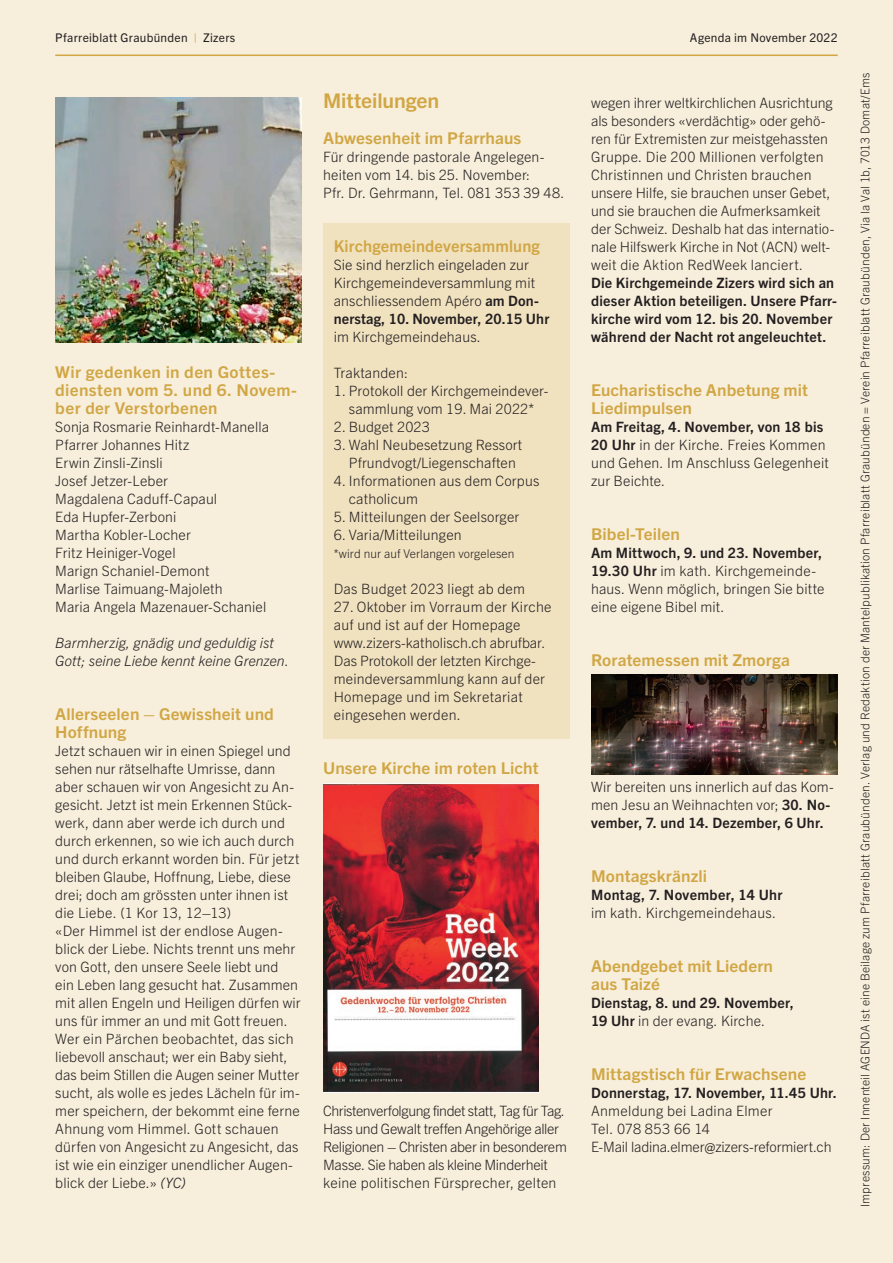
<style>
.page{position:relative;width:893px;height:1263px;background:#f7eedb}
.page>*{position:absolute;margin:0;border:0;box-sizing:border-box;transform-origin:0 0}
.t1{font:700 20.25px "Trade Gothic Next LT Pro";letter-spacing:-.005em;color:#d1a644;scale:1.05 1}
.t2{font:700 16.35px/18px "Trade Gothic Next LT Pro";letter-spacing:.01em;color:#d1a644;scale:1.05 1}
.t3{font:700 16.35px "Trade Gothic Next LT Pro";letter-spacing:.01em;color:#d1a644}
.t4{font:300 14.25px/18px "Trade Gothic Next LT Pro";letter-spacing:.01em;color:#231f20}
.t5{font:700 14.25px/18px "Trade Gothic Next LT Pro";letter-spacing:.02em;color:#231f20}
.t6{font:300 14.25px/18px "Trade Gothic Next LT Pro";letter-spacing:-.02em;color:#231f20}
.t7{font:italic 300 14.25px/18px "Trade Gothic Next LT Pro";letter-spacing:.005em;color:#231f20}
.t8{font:300 12px "Trade Gothic Next LT Pro";letter-spacing:.015em;color:#231f20}
.t9{font:12px "Trade Gothic Next LT Pro";letter-spacing:.025em;color:#231f20}
.s1{color:#d1a644}
.s2{font-style:normal}
.s3{font-style:italic}
.s4{font-weight:700}
.s5{font-weight:300}
</style>
<div class="page">
<hr style="left:55px;top:55px;width:783px;height:1px;background:#d1a644">
<div style="left:323px;top:223px;width:247px;height:48px;background:#f0e1bf"></div>
<div style="left:323px;top:243px;width:247px;height:117px;background:#f0e1bf"></div>
<div style="left:323px;top:351px;width:247px;height:81px;background:#f0e1bf"></div>
<div style="left:323px;top:423px;width:247px;height:63px;background:#f0e1bf"></div>
<div style="left:323px;top:459px;width:247px;height:63px;background:#f0e1bf"></div>
<div style="left:323px;top:513px;width:247px;height:45px;background:#f0e1bf"></div>
<div style="left:323px;top:549px;width:247px;height:45px;background:#f0e1bf"></div>
<div style="left:323px;top:567px;width:247px;height:171px;background:#f0e1bf"></div>
<img style="left:323px;top:783px;width:216px;height:310px">
<img style="left:591px;top:675px;width:247px;height:99px">
<img style="left:55px;top:98px;width:247px;height:244px">
<p class="t9" style="left:55px;top:30px;width:182px">Pfarreiblatt Graubünden <span class="s1">|</span> Zizers</p>
<p class="t9" style="left:690px;top:30px;width:149px">Agenda im November 2022</p>
<p class="t2" style="left:55px;top:362px;width:232px">Wir gedenken in den Gottes&shy;diensten vom 5. und 6. Novem&shy;ber der Verstorbenen</p>
<p class="t4" style="left:55px;top:417px;width:215px">Sonja Rosmarie Reinhardt-Manella<br>Pfarrer Johannes Hitz<br>Erwin Zinsli-Zinsli<br>Josef Jetzer-Leber<br>Magdalena Caduff-Capaul<br>Eda Hupfer-Zerboni<br>Martha Kobler-Locher<br>Fritz Heiniger-Vogel<br>Marign Schaniel-Demont<br>Marlise Taimuang-Majoleth<br>Maria Angela Mazenauer-Schaniel</p>
<p class="t7" style="left:55px;top:633px;width:235px">Barmherzig, gnädig und geduldig ist<br>Gott; seine Liebe kennt keine Grenzen<span class="s2">.</span></p>
<p class="t2" style="left:55px;top:704px;width:210px">Allerseelen – Gewissheit und<br>Hoffnung</p>
<p class="t4" style="left:55px;top:741px;width:247px">Jetzt schauen wir in einen Spiegel und sehen nur rätselhafte Umrisse, dann aber schauen wir von Angesicht zu An&shy;gesicht. Jetzt ist mein Erkennen Stück&shy;werk, dann aber werde ich durch und durch erkennen, so wie ich auch durch und durch erkannt worden bin. Für jetzt bleiben Glaube, Hoffnung, Liebe, diese drei; doch am grössten unter ihnen ist die Liebe. (1 Kor 13, 12–13)<br>«Der Himmel ist der endlose Augen&shy;blick der Liebe. Nichts trennt uns mehr von Gott, den unsere Seele liebt und ein Leben lang gesucht hat. Zusammen mit allen Engeln und Heiligen dürfen wir uns für immer an und mit Gott freuen.<br>Wer ein Pärchen beobachtet, das sich liebevoll anschaut; wer ein Baby sieht, das beim Stillen die Augen seiner Mutter sucht, als wolle es jedes Lächeln für im&shy;mer speichern, der bekommt eine ferne Ahnung vom Himmel. Gott schauen dürfen von Angesicht zu Angesicht, das ist wie ein einziger unendlicher Augen&shy;blick der Liebe.» <span class="s3">(YC)</span></p>
<h1 class="t1" style="left:323px;top:87px;width:112px">Mitteilungen</h1>
<p class="t2" style="left:323px;top:128px;width:190px">Abwesenheit im Pfarrhaus</p>
<p class="t4" style="left:323px;top:147px;width:243px">Für dringende pastorale Angelegen&shy;heiten vom 14. bis 25. November:<br>Pfr. Dr. Gehrmann, Tel. 081 353 39 48.</p>
<p class="t3" style="left:334px;top:235px;width:208px">Kirchgemeindeversammlung</p>
<p class="t4" style="left:334px;top:255px;width:217px">Sie sind herzlich eingeladen zur<br>Kirchgemeindeversammlung mit anschliessendem Apéro <span class="s4">am Don&shy;nerstag, 10. November, 20.15 Uhr</span></p>
<p class="t4" style="left:334px;top:327px;width:149px">im Kirchgemeindehaus.</p>
<p class="t4" style="left:334px;top:363px;width:76px">Traktanden:</p>
<p class="t4" style="left:334px;top:381px;width:216px;text-align:center">1. Protokoll der Kirchgemeindever&shy;sammlung vom 19. Mai 2022*</p>
<p class="t4" style="left:334px;top:417px;width:98px">2. Budget 2023</p>
<p class="t4" style="left:349px;top:435px;width:175px;text-indent:-15px">3. Wahl Neubesetzung Ressort<br>Pfrundvogt/Liegenschaften</p>
<p class="t4" style="left:349px;top:471px;width:192px;text-indent:-15px">4. Informationen aus dem Corpus catholicum</p>
<p class="t4" style="left:334px;top:507px;width:187px">5. Mitteilungen der Seelsorger</p>
<p class="t4" style="left:334px;top:525px;width:129px">6. Varia/Mitteilungen</p>
<p class="t8" style="left:334px;top:545px;width:182px">*wird nur auf Verlangen vorgelesen</p>
<p class="t4" style="left:334px;top:579px;width:193px">Das Budget 2023 liegt ab dem</p>
<p class="t4" style="left:334px;top:597px;width:219px">27. Oktober im Vorraum der Kirche auf und ist auf der Homepage www.zizers--katholisch.ch abrufbar.<br>Das Protokoll der letzten Kirchge&shy;meindeversammlung kann auf der<br>Homepage und im Sekretariat eingesehen werden.</p>
<p class="t2" style="left:323px;top:758px;width:207px">Unsere Kirche im roten Licht</p>
<p class="t6" style="left:323px;top:1101px;width:245px">Christenverfolgung findet statt, Tag für Tag.<br>Hass und Gewalt treffen Angehörige aller Religionen – Christen aber in besonderem Masse. Sie haben als kleine Minderheit keine politischen Fürsprecher, gelten</p>
<p class="t4" style="left:591px;top:93px;width:245px">wegen ihrer weltkirchlichen Ausrichtung als besonders «verdächtig» oder gehö&shy;ren für Extremisten zur meistgehassten Gruppe. Die 200 Millionen verfolgten Christinnen und Christen brauchen unsere Hilfe, sie brauchen unser Gebet, und sie brauchen die Aufmerksamkeit der Schweiz. Deshalb hat das internatio&shy;nale Hilfswerk Kirche in Not (ACN) welt&shy;weit die Aktion RedWeek lanciert.</p>
<p class="t5" style="left:591px;top:273px;width:247px">Die Kirchgemeinde Zizers wird sich an dieser Aktion beteiligen. Unsere Pfarr&shy;kirche wird vom 12. bis 20. November während der Nacht rot angeleuchtet.</p>
<p class="t2" style="left:591px;top:380px;width:208px">Eucharistische Anbetung mit<br>Liedimpulsen</p>
<p class="t4" style="left:591px;top:417px;width:239px"><span class="s4">Am Freitag, 4. November, von 18 bis<br>20 Uhr</span> in der Kirche. Freies Kommen und Gehen. Im Anschluss Gelegenheit zur Beichte.</p>
<p class="t2" style="left:591px;top:524px;width:86px">Bibel-Teilen</p>
<p class="t4" style="left:591px;top:543px;width:235px"><span class="s4">Am Mittwoch, 9. und 23. November,<br>19.30 Uhr</span> im kath. Kirchgemeinde&shy;haus. Wenn möglich, bringen Sie bitte eine eigene Bibel mit.</p>
<p class="t2" style="left:591px;top:650px;width:191px">Roratemessen mit Zmorga</p>
<p class="t4" style="left:591px;top:777px;width:244px">Wir bereiten uns innerlich auf das Kom&shy;men Jesu an Weihnachten vor; <span class="s4">30. No&shy;vember, 7. und 14. Dezember, 6 Uhr.</span></p>
<p class="t2" style="left:591px;top:866px;width:112px">Montagskränzli</p>
<p class="t5" style="left:591px;top:885px;width:193px">Montag, 7. November, 14 Uhr</p>
<p class="t4" style="left:591px;top:903px;width:187px">im kath. Kirchgemeindehaus.</p>
<p class="t2" style="left:591px;top:956px;width:175px">Abendgebet mit Liedern aus Taizé</p>
<p class="t5" style="left:591px;top:993px;width:204px">Dienstag, 8. und 29. November,<br>19 Uhr <span class="s5">in der evang. Kirche.</span></p>
<p class="t2" style="left:591px;top:1064px;width:206px">Mittagstisch für Erwachsene</p>
<p class="t5" style="left:591px;top:1083px;width:247px">Donnerstag, 17. November, 11.45 Uhr.</p>
<p class="t4" style="left:591px;top:1101px;width:242px">Anmeldung bei Ladina Elmer<br>Tel. 078 853 66 14<br>E-Mail ladina.elmer@zizers-reformiert.ch</p>
<p class="t8" style="left:857px;top:1207px;width:1136px;rotate:-90deg">Impressum: Der Innenteil AGENDA ist eine Beilage zum Pfarreiblatt Graubünden. Verlag und Redaktion der Mantelpublikation Pfarreiblatt Graubünden = Verein Pfarreiblatt Graubünden, Via la Val 1b, 7013 Domat/Ems</p>
</div>
